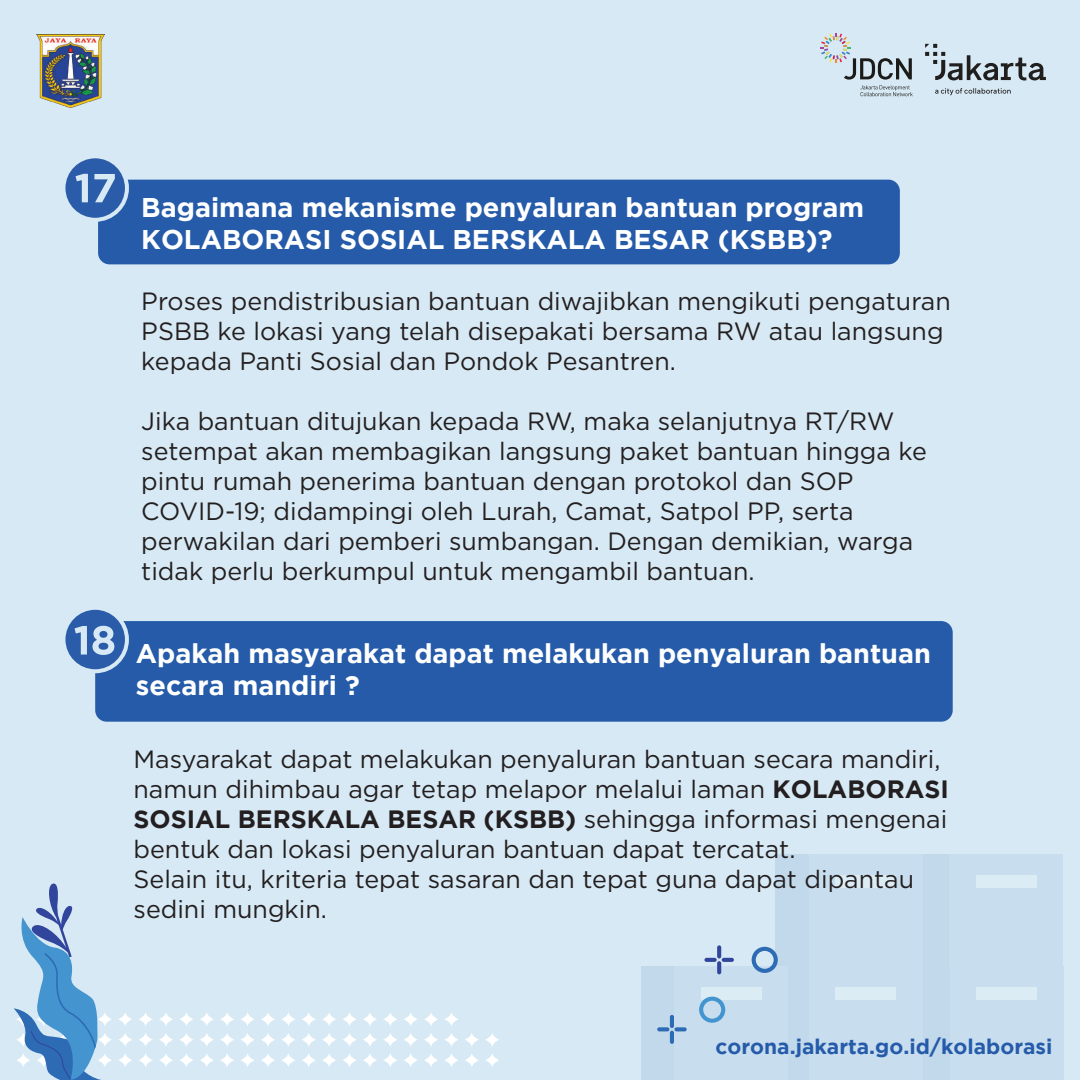
<style>
.page{position:relative;width:1080px;height:1080px;background:#d7e9f4}
.page>*{position:absolute;margin:0;border:0;box-sizing:border-box;transform-origin:0 0}
.t1{font:700 27px/32.4px "Gotham";color:#fff}
.t2{font:25px/30px "Gotham";color:#231f20}
.t3{font:700 21px "Gotham";color:#255ba9}
.s1{font-weight:700}
</style>
<div class="page">
<div style="left:917px;top:967px;width:113px;height:113px;background:#c2d8eb"></div>
<div style="left:950px;top:967px;width:113px;height:113px;background:#c8deef"></div>
<div style="left:976px;top:987px;width:61px;height:13px;background:#dcecf5"></div>
<div style="left:916px;top:855px;width:114px;height:113px;background:#c2d8eb"></div>
<div style="left:950px;top:855px;width:113px;height:113px;background:#c8deef"></div>
<div style="left:976px;top:875px;width:60px;height:12px;background:#dcecf5"></div>
<div style="left:776px;top:855px;width:113px;height:113px;background:#c2d8eb"></div>
<div style="left:809px;top:855px;width:113px;height:113px;background:#c8deef"></div>
<div style="left:835px;top:875px;width:61px;height:12px;background:#dcecf5"></div>
<div style="left:776px;top:967px;width:113px;height:113px;background:#c2d8eb"></div>
<div style="left:809px;top:967px;width:113px;height:113px;background:#c8deef"></div>
<div style="left:835px;top:987px;width:61px;height:13px;background:#dcecf5"></div>
<div style="left:642px;top:967px;width:113px;height:113px;background:#c2d8eb"></div>
<div style="left:675px;top:967px;width:113px;height:113px;background:#c8deef"></div>
<div style="left:701px;top:987px;width:61px;height:13px;background:#dcecf5"></div>
<svg style="left:220px;top:1054px;width:14px;height:13px"></svg>
<svg style="left:241px;top:1053px;width:13px;height:14px"></svg>
<svg style="left:261px;top:1054px;width:14px;height:13px"></svg>
<svg style="left:282px;top:1053px;width:13px;height:14px"></svg>
<svg style="left:302px;top:1053px;width:14px;height:14px"></svg>
<svg style="left:322px;top:1054px;width:14px;height:13px"></svg>
<svg style="left:343px;top:1053px;width:13px;height:14px"></svg>
<svg style="left:363px;top:1054px;width:14px;height:13px"></svg>
<svg style="left:383px;top:1053px;width:14px;height:14px"></svg>
<svg style="left:404px;top:1053px;width:14px;height:14px"></svg>
<svg style="left:118px;top:1054px;width:14px;height:13px"></svg>
<svg style="left:139px;top:1053px;width:13px;height:14px"></svg>
<svg style="left:159px;top:1054px;width:14px;height:12px"></svg>
<svg style="left:180px;top:1053px;width:13px;height:14px"></svg>
<svg style="left:200px;top:1054px;width:14px;height:13px"></svg>
<svg style="left:220px;top:1033px;width:14px;height:13px"></svg>
<svg style="left:241px;top:1033px;width:13px;height:13px"></svg>
<svg style="left:261px;top:1033px;width:14px;height:13px"></svg>
<svg style="left:281px;top:1033px;width:14px;height:13px"></svg>
<svg style="left:302px;top:1033px;width:14px;height:13px"></svg>
<svg style="left:322px;top:1033px;width:14px;height:13px"></svg>
<svg style="left:343px;top:1033px;width:13px;height:13px"></svg>
<svg style="left:363px;top:1033px;width:14px;height:13px"></svg>
<svg style="left:383px;top:1033px;width:14px;height:13px"></svg>
<svg style="left:404px;top:1033px;width:14px;height:13px"></svg>
<svg style="left:118px;top:1033px;width:14px;height:13px"></svg>
<svg style="left:139px;top:1033px;width:14px;height:13px"></svg>
<svg style="left:159px;top:1033px;width:14px;height:13px"></svg>
<svg style="left:180px;top:1033px;width:13px;height:13px"></svg>
<svg style="left:200px;top:1033px;width:14px;height:13px"></svg>
<svg style="left:220px;top:1013px;width:14px;height:13px"></svg>
<svg style="left:241px;top:1013px;width:13px;height:13px"></svg>
<svg style="left:261px;top:1013px;width:14px;height:13px"></svg>
<svg style="left:281px;top:1013px;width:14px;height:13px"></svg>
<svg style="left:302px;top:1013px;width:14px;height:13px"></svg>
<svg style="left:322px;top:1013px;width:14px;height:13px"></svg>
<svg style="left:343px;top:1013px;width:13px;height:13px"></svg>
<svg style="left:363px;top:1013px;width:14px;height:13px"></svg>
<svg style="left:383px;top:1013px;width:14px;height:13px"></svg>
<svg style="left:404px;top:1013px;width:14px;height:13px"></svg>
<svg style="left:424px;top:1054px;width:14px;height:13px"></svg>
<svg style="left:445px;top:1053px;width:13px;height:14px"></svg>
<svg style="left:465px;top:1054px;width:14px;height:13px"></svg>
<svg style="left:485px;top:1054px;width:14px;height:13px"></svg>
<svg style="left:424px;top:1033px;width:14px;height:13px"></svg>
<svg style="left:445px;top:1033px;width:13px;height:13px"></svg>
<svg style="left:465px;top:1033px;width:14px;height:13px"></svg>
<svg style="left:485px;top:1033px;width:14px;height:13px"></svg>
<svg style="left:424px;top:1013px;width:14px;height:13px"></svg>
<svg style="left:445px;top:1013px;width:13px;height:13px"></svg>
<svg style="left:118px;top:1013px;width:14px;height:13px"></svg>
<svg style="left:139px;top:1013px;width:14px;height:13px"></svg>
<svg style="left:159px;top:1013px;width:14px;height:13px"></svg>
<svg style="left:180px;top:1013px;width:13px;height:13px"></svg>
<svg style="left:200px;top:1013px;width:14px;height:13px"></svg>
<svg style="left:14px;top:883px;width:98px;height:197px"></svg>
<svg style="left:752px;top:947px;width:26px;height:26px"></svg>
<svg style="left:699px;top:997px;width:26px;height:26px"></svg>
<hr style="left:670px;top:1015px;width:4px;height:13px;background:#2d6bb5;border-radius:2px">
<hr style="left:670px;top:1031px;width:4px;height:13px;background:#2d6bb5;border-radius:2px">
<svg style="left:657px;top:1027px;width:12px;height:4px"></svg>
<svg style="left:674px;top:1027px;width:13px;height:4px"></svg>
<svg style="left:717px;top:945px;width:4px;height:14px"></svg>
<svg style="left:717px;top:961px;width:4px;height:13px"></svg>
<svg style="left:704px;top:958px;width:13px;height:4px"></svg>
<svg style="left:722px;top:958px;width:12px;height:4px"></svg>
<div style="left:98px;top:180px;width:802px;height:84px;background:#255ba9;border-radius:11px"></div>
<svg style="left:63px;top:156px;width:64px;height:64px;fill:#2a5ca9"></svg>
<div style="left:61px;top:154px;width:68px;height:68px;border:4px solid #d7e9f4;border-radius:50%"></div>
<svg style="left:76px;top:174px;width:12px;height:28px"></svg>
<svg style="left:94px;top:174px;width:21px;height:28px"></svg>
<div style="left:95px;top:621px;width:858px;height:101px;background:#255ba9;border-radius:11px"></div>
<svg style="left:63px;top:608px;width:64px;height:63px;fill:#2a5ca9"></svg>
<div style="left:61px;top:606px;width:68px;height:67px;border:4px solid #d7e9f4;border-radius:50%"></div>
<svg style="left:75px;top:626px;width:39px;height:29px"></svg>
<svg style="left:820px;top:33px;width:93px;height:63px"></svg>
<svg style="left:925px;top:44px;width:121px;height:51px"></svg>
<img style="left:37px;top:35px;width:67px;height:72px">
<p class="t1" style="left:141px;top:190px;width:724px">Bagaimana mekanisme penyaluran bantuan program<br>KOLABORASI SOSIAL BERSKALA BESAR (KSBB)?</p>
<p class="t2" style="left:141px;top:286px;width:811px">Proses pendistribusian bantuan diwajibkan mengikuti pengaturan<br>PSBB ke lokasi yang telah disepakati bersama RW atau langsung kepada Panti Sosial dan Pondok Pesantren.</p>
<p class="t2" style="left:141px;top:406px;width:787px">Jika bantuan ditujukan kepada RW, maka selanjutnya RT/RW setempat akan membagikan langsung paket bantuan hingga ke pintu rumah penerima bantuan dengan protokol dan SOP COVID-19; didampingi oleh Lurah, Camat, Satpol PP, serta perwakilan dari pemberi sumbangan. Dengan demikian, warga tidak perlu berkumpul untuk mengambil bantuan.</p>
<p class="t1" style="left:136px;top:637px;width:796px">Apakah masyarakat dapat melakukan penyaluran bantuan secara mandiri ?</p>
<p class="t2" style="left:134px;top:744px;width:817px">Masyarakat dapat melakukan penyaluran bantuan secara mandiri, namun dihimbau agar tetap melapor melalui laman <span class="s1">KOLABORASI SOSIAL BERSKALA BESAR (KSBB)</span> sehingga informasi mengenai bentuk dan lokasi penyaluran bantuan dapat tercatat.<br>Selain itu, kriteria tepat sasaran dan tepat guna dapat dipantau sedini mungkin.</p>
<p class="t3" style="left:716px;top:1035px;width:338px">corona.jakarta.go.id/kolaborasi</p>
</div>
